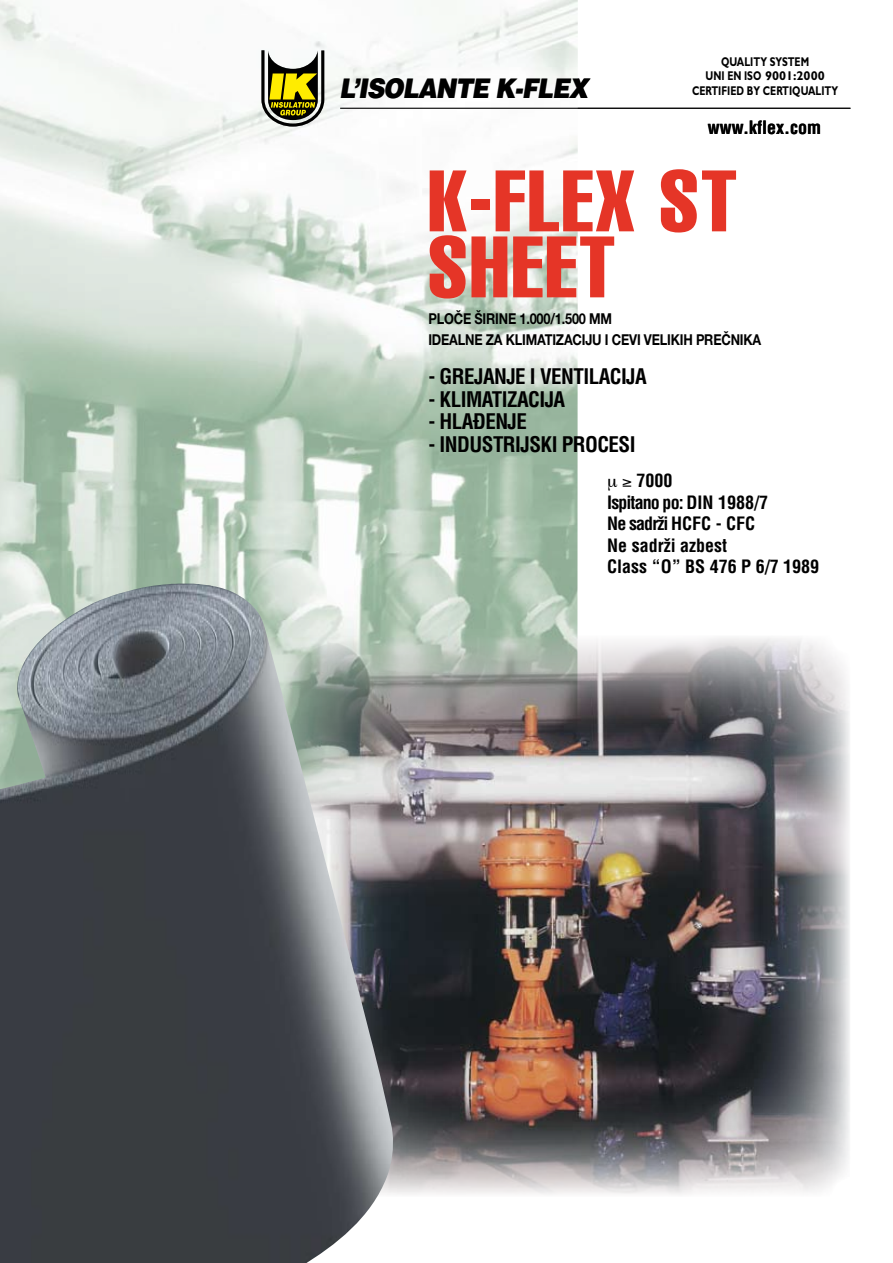
<style>
.page{position:relative;width:893px;height:1263px;background:#fff}
.page>*{position:absolute;margin:0;border:0;box-sizing:border-box;transform-origin:0 0}
.t1{font:extra-condensed 85.5px/66px "Helvetica";letter-spacing:.025em;color:#e53527}
.t2{font:italic 900 27px "Helvetica";letter-spacing:-.04em;color:#000;scale:.9 1}
.t3{font:700 condensed 21px "Helvetica";letter-spacing:-.025em;color:#000}
.t4{font:700 condensed 18px/21.6px "Helvetica";color:#000}
.t5{font:700 15px/21px "Helvetica Neue East A";letter-spacing:-.015em;color:#000;scale:.85 1}
.t6{font:700 12.75px/14.2px "Gill Sans";color:#000;text-align:center;scale:.75 1}
</style>
<div class="page">
<img style="left:0;top:0;width:578px;height:635px">
<svg style="left:261px;top:50px;width:63px;height:77px"></svg>
<hr style="left:340px;top:108px;width:510px;height:1px;background:#000">
<img style="left:283px;top:635px;width:567px;height:562px;border-radius:18px">
<img style="left:0;top:583px;width:394px;height:680px">
<h2 class="t2" style="left:339px;top:70px;width:278px">L’ISOLANTE K-FLEX</h2>
<p class="t6" style="left:692px;top:54px;width:197px">QUALITY SYSTEM<br>UNI EN ISO 9001:2000<br>CERTIFIED BY CERTIQUALITY</p>
<p class="t4" style="left:708px;top:117px;width:115px">www.kflex.com</p>
<h1 class="t1" style="left:428px;top:166px;width:311px">K-FLEX ST<br>SHEET</h1>
<p class="t5" style="left:428px;top:309px;width:218px">PLOČE ŠIRINE 1.000/1.500 MM<br>IDEALNE</p>
<p class="t5" style="left:486px;top:330px;width:258px">ZA KLI MATIZACIJU I CEVI VELI KIH PREČNI</p>
<p class="t5" style="left:743px;top:330px;width:22px">KA</p>
<p class="t3" style="left:428px;top:364px;width:220px">- GREJANJE I VENTILACIJA</p>
<p class="t3" style="left:428px;top:386px;width:138px">- KLIMATIZACIJA</p>
<p class="t3" style="left:428px;top:409px;width:100px">- HLAĐENJE</p>
<p class="t3" style="left:428px;top:431px;width:209px">- INDUSTRIJSKI PROCESI</p>
<p class="t4" style="left:607px;top:469px;width:214px;text-indent:15px">≥ 7000<br>Ispitano po: DIN 1988/7<br>Ne sadrži HCFC - CFC<br>Ne sadrži azbest<br>Class “O” BS 476 P 6/7 1989</p>
</div>
